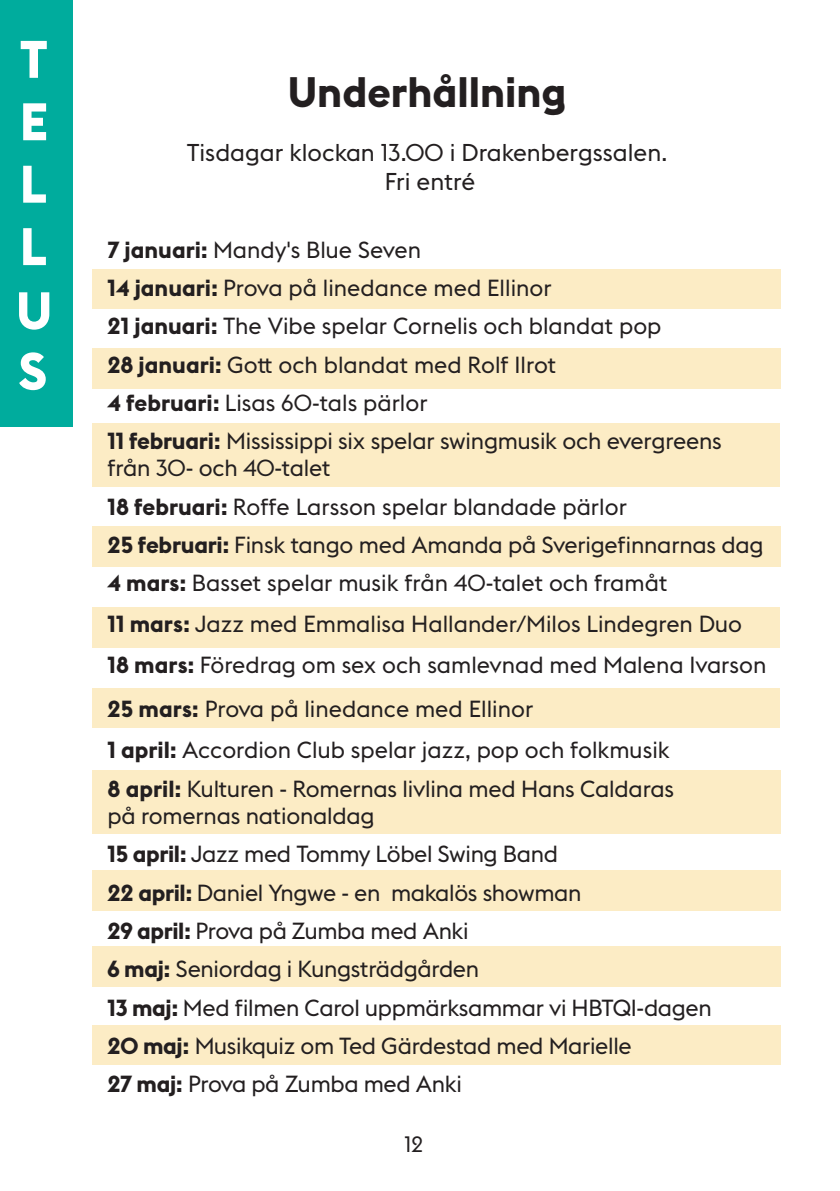
<style>
.page{position:relative;width:840px;height:1191px;background:#fff}
.page>*{position:absolute;margin:0;border:0;box-sizing:border-box;transform-origin:0 0}
.t1{font:700 52px/62.4px "Stockholm Type";color:#fff;text-align:justify}
.t2{font:700 42px "Stockholm Type";color:#231f20}
.t3{font:24px "Stockholm Type";color:#231f20}
.t4{font:23px/27px "Stockholm Type";letter-spacing:-.01em;color:#231f20}
.t5{font:22px "Stockholm Type";color:#231f20}
.s1{font-weight:700}
</style>
<div class="page">
<div style="left:92px;top:770px;width:688px;height:63px;background:#fcecc5"></div>
<div style="left:92px;top:607px;width:687px;height:40px;background:#fcecc5"></div>
<div style="left:93px;top:946px;width:687px;height:40px;background:#fcecc5"></div>
<div style="left:92px;top:870px;width:688px;height:41px;background:#fcecc5"></div>
<div style="left:92px;top:1024px;width:688px;height:40px;background:#fcecc5"></div>
<div style="left:92px;top:688px;width:687px;height:39px;background:#fcecc5"></div>
<div style="left:92px;top:526px;width:688px;height:41px;background:#fcecc5"></div>
<div style="left:92px;top:269px;width:688px;height:40px;background:#fcecc5"></div>
<div style="left:92px;top:348px;width:688px;height:41px;background:#fcecc5"></div>
<div style="left:92px;top:423px;width:687px;height:63px;background:#fcecc5"></div>
<div style="left:0;top:0;width:72px;height:427px;background:#00ac9d"></div>
<h1 class="t1" style="left:16px;top:26px;width:38px">T E L L U S</h1>
<h2 class="t2" style="left:287px;top:62px;width:280px">Underhållning</h2>
<p class="t3" style="left:187px;top:136px;width:482px">Tisdagar klockan 13.00 i Drakenbergssalen.</p>
<p class="t3" style="left:384px;top:165px;width:92px">Fri entré</p>
<p class="t4" style="left:107px;top:235px;width:315px"><span class="s1">7 januari:</span> Mandy's Blue Seven</p>
<p class="t4" style="left:107px;top:273px;width:445px"><span class="s1">14 januari:</span> Prova på linedance med Ellinor</p>
<p class="t4" style="left:107px;top:311px;width:555px"><span class="s1">21 januari:</span> The Vibe spelar Cornelis och blandat pop</p>
<p class="t4" style="left:107px;top:350px;width:450px"><span class="s1">28 januari:</span> Gott och blandat med Rolf Ilrot</p>
<p class="t4" style="left:107px;top:388px;width:321px"><span class="s1">4 februari:</span> Lisas 60-tals pärlor</p>
<p class="t4" style="left:107px;top:426px;width:615px"><span class="s1">11 februari:</span> Mississippi six spelar swingmusik och evergreens från 30- och 40-talet</p>
<p class="t4" style="left:107px;top:492px;width:520px"><span class="s1">18 februari:</span> Roffe Larsson spelar blandade pärlor</p>
<p class="t4" style="left:107px;top:530px;width:657px"><span class="s1">25 februari:</span> Finsk tango med Amanda på Sverigefinnarnas dag</p>
<p class="t4" style="left:107px;top:568px;width:561px"><span class="s1">4 mars:</span> Basset spelar musik från 40-talet och framåt</p>
<p class="t4" style="left:107px;top:609px;width:635px"><span class="s1">11 mars:</span> Jazz med Emmalisa Hallander/Milos Lindegren Duo</p>
<p class="t4" style="left:107px;top:650px;width:660px"><span class="s1">18 mars:</span> Föredrag om sex och samlevnad med Malena Ivarson</p>
<p class="t4" style="left:107px;top:693px;width:427px"><span class="s1">25 mars:</span> Prova på linedance med Ellinor</p>
<p class="t4" style="left:107px;top:735px;width:563px"><span class="s1">1 april:</span> Accordion Club spelar jazz, pop och folkmusik</p>
<p class="t4" style="left:107px;top:774px;width:567px"><span class="s1">8 april:</span> Kulturen - Romernas livlina med Hans Caldaras på romernas nationaldag</p>
<p class="t4" style="left:107px;top:839px;width:451px"><span class="s1">15 april:</span> Jazz med Tommy Löbel Swing Band</p>
<p class="t4" style="left:107px;top:877px;width:475px"><span class="s1">22 april:</span> Daniel Yngwe - en makalös showman</p>
<p class="t4" style="left:107px;top:916px;width:362px"><span class="s1">29 april:</span> Prova på Zumba med Anki</p>
<p class="t4" style="left:107px;top:954px;width:373px"><span class="s1">6 maj:</span> Seniordag i Kungsträdgården</p>
<p class="t4" style="left:107px;top:992px;width:605px"><span class="s1">13 maj:</span> Med filmen Carol uppmärksammar vi HBTQI-dagen</p>
<p class="t4" style="left:107px;top:1031px;width:525px"><span class="s1">20 maj:</span> Musikquiz om Ted Gärdestad med Marielle</p>
<p class="t4" style="left:107px;top:1069px;width:356px"><span class="s1">27 maj:</span> Prova på Zumba med Anki</p>
<p class="t5" style="left:404px;top:1129px;width:20px">12</p>
</div>
